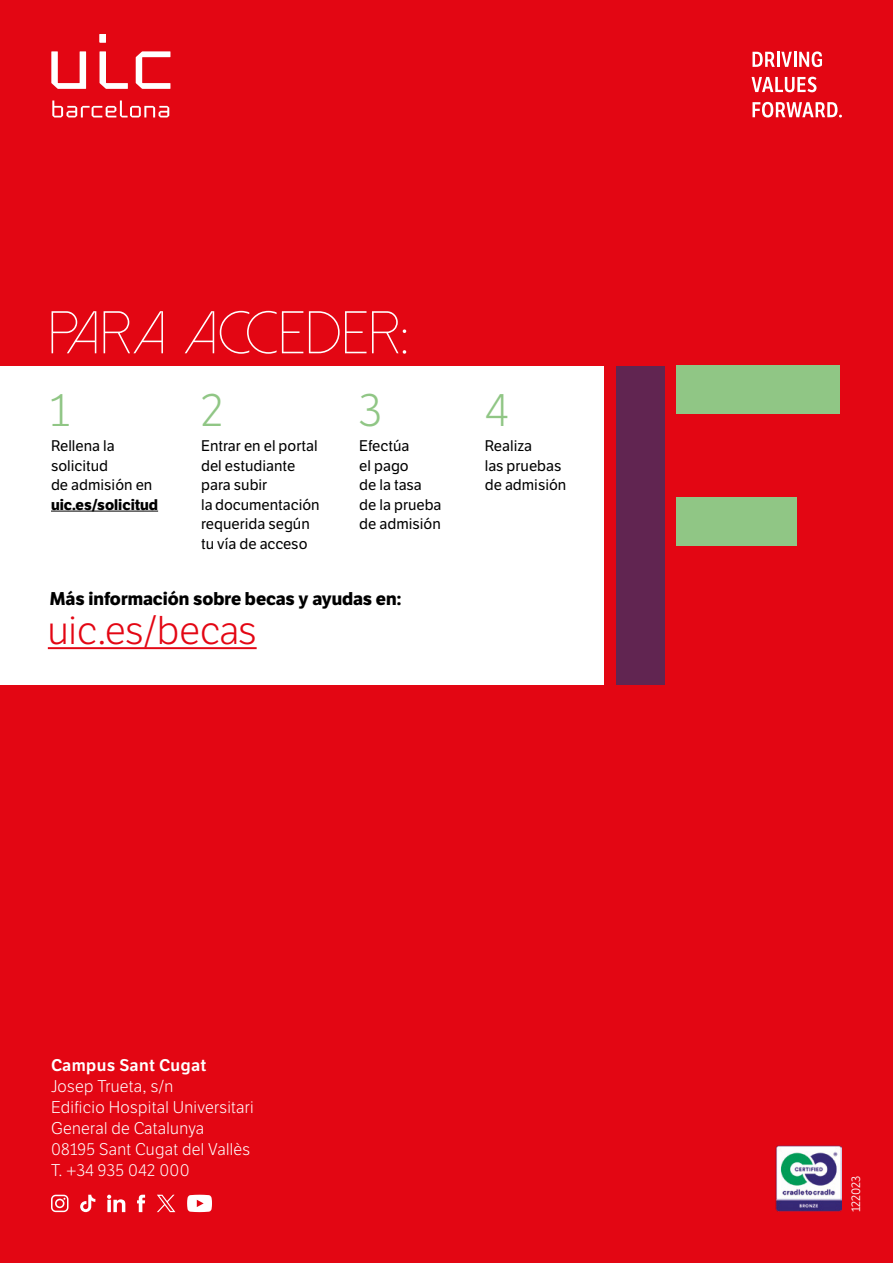
<style>
.page{position:relative;width:893px;height:1263px;background:#e30613}
.page>*{position:absolute;margin:0;border:0;box-sizing:border-box;transform-origin:0 0}
.t1{font:300 60px "Dolce Vita";letter-spacing:.025em;color:#fff}
.t2{font:45px "LFT Etica Lt";color:#90c685}
.t3{font:39px "LFT Etica Lt";color:#e30613}
.t4{font:700 18px "LFT Etica";color:#000}
.t5{font:16.5px/21px "LFT Etica Lt";letter-spacing:.02em;color:#fff}
.t6{font:16.5px "LFT Etica SB";letter-spacing:.02em;color:#fff}
.t7{font:15px/19.5px "LFT Etica";color:#000}
.t8{font:700 15px "LFT Etica";color:#000}
.t9{font:12px "LFT Etica";letter-spacing:-.01em;color:#fff}
</style>
<div class="page">
<div style="left:0;top:366px;width:604px;height:319px;background:#fff"></div>
<hr style="left:51px;top:511px;width:107px;height:1px;background:#000">
<hr style="left:48px;top:647px;width:209px;height:2px;background:#e30613">
<svg style="left:752px;top:51px;width:70px;height:16px"></svg>
<svg style="left:751px;top:77px;width:65px;height:15px"></svg>
<svg style="left:752px;top:102px;width:90px;height:16px"></svg>
<svg style="left:51px;top:34px;width:119px;height:83px"></svg>
<svg style="left:137px;top:1195px;width:8px;height:17px"></svg>
<svg style="left:107px;top:1195px;width:18px;height:17px"></svg>
<svg style="left:187px;top:1195px;width:25px;height:17px"></svg>
<svg style="left:80px;top:1195px;width:15px;height:17px"></svg>
<svg style="left:51px;top:1195px;width:17px;height:17px"></svg>
<svg style="left:157px;top:1195px;width:18px;height:17px"></svg>
<div style="left:617px;top:366px;width:48px;height:319px;background:#612551"></div>
<div style="left:676px;top:366px;width:164px;height:48px;background:#90c685"></div>
<div style="left:676px;top:498px;width:120px;height:48px;background:#90c685"></div>
<img style="left:776px;top:1146px;width:66px;height:66px">
<h1 class="t1" style="left:49px;top:303px;width:361px">PARA ACCEDER:</h1>
<h2 class="t2" style="left:50px;top:385px;width:21px">1</h2>
<h2 class="t2" style="left:201px;top:385px;width:24px">2</h2>
<h2 class="t2" style="left:359px;top:385px;width:25px">3</h2>
<h2 class="t2" style="left:485px;top:385px;width:25px">4</h2>
<p class="t7" style="left:51px;top:436px;width:103px">Rellena la solicitud<br>de admisión en</p>
<p class="t8" style="left:51px;top:495px;width:109px">uic.es/solicitud</p>
<p class="t7" style="left:201px;top:436px;width:120px">Entrar en el portal del estudiante para subir<br>la documentación requerida según tu vía de acceso</p>
<p class="t7" style="left:359px;top:436px;width:84px">Efectúa<br>el pago<br>de la tasa de la prueba de admisión</p>
<p class="t7" style="left:485px;top:436px;width:83px">Realiza<br>las pruebas de admisión</p>
<p class="t4" style="left:50px;top:587px;width:353px">Más información sobre becas y ayudas en:</p>
<h3 class="t3" style="left:48px;top:608px;width:210px">uic.es/becas</h3>
<p class="t6" style="left:51px;top:1055px;width:157px">Campus Sant Cugat</p>
<p class="t5" style="left:51px;top:1077px;width:204px">Josep Trueta, s/n<br>Edificio Hospital Universitari<br>General de Catalunya<br>08195 Sant Cugat del Vallès<br>T. +34 935 042 000</p>
<p class="t9" style="left:849px;top:1212px;width:38px;rotate:-90deg">122023</p>
</div>
